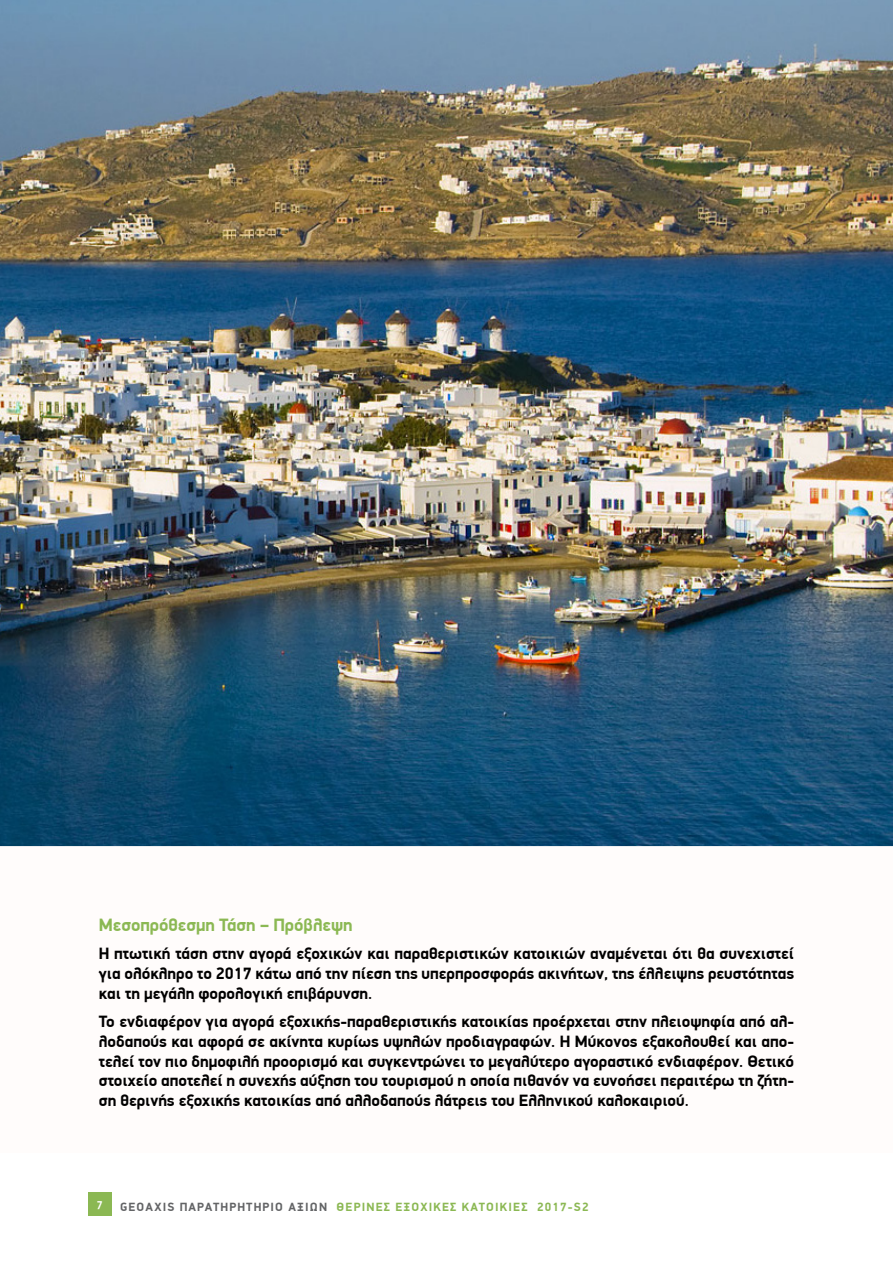
<style>
.page{position:relative;width:893px;height:1263px;background:#fff}
.page>*{position:absolute;margin:0;border:0;box-sizing:border-box;transform-origin:0 0}
.t1{font:700 18px "PF Din Display";color:#8bb853}
.t2{font:700 16.5px/19.8px "PF Din Display";color:#000;text-align:justify}
.t3{font:700 12px "PF Din Display";letter-spacing:.1em;color:#8bb853}
.t4{font:700 10.5px "Mg Avant GUC Pol";color:#fff}
.s1{color:#636466}
</style>
<div class="page">
<img style="left:0;top:0;width:893px;height:846px">
<div style="left:0;top:846px;width:893px;height:306px;background:#fffcfb"></div>
<div style="left:88px;top:1193px;width:23px;height:23px;background:#8bb853"></div>
<p class="t1" style="left:99px;top:914px;width:255px">Μεσοπρόθεσμη Τάση – Πρόβλεψη</p>
<p class="t2" style="left:99px;top:943px;width:697px">Η πτωτική τάση στην αγορά εξοχικών και παραθεριστικών κατοικιών αναμένεται ότι θα συνεχιστεί για ολόκληρο το 2017 κάτω από την πίεση της υπερπροσφοράς ακινήτων, της έλλειψης ρευστότητας και τη μεγάλη φορολογική επιβάρυνση.</p>
<p class="t2" style="left:99px;top:1011px;width:697px">Το ενδιαφέρον για αγορά εξοχικής-παραθεριστικής κατοικίας προέρχεται στην πλειοψηφία από αλ&shy;λοδαπούς και αφορά σε ακίνητα κυρίως υψηλών προδιαγραφών. Η Μύκονος εξακολουθεί και απο&shy;τελεί τον πιο δημοφιλή προορισμό και συγκεντρώνει το μεγαλύτερο αγοραστικό ενδιαφέρον. Θετικό στοιχείο αποτελεί η συνεχής αύξηση του τουρισμού η οποία πιθανόν να ευνοήσει περαιτέρω τη ζήτη&shy;ση θερινής εξοχικής κατοικίας από αλλοδαπούς λάτρεις του Ελληνικού καλοκαιριού.</p>
<p class="t4" style="left:97px;top:1199px;width:8px">7</p>
<p class="t3" style="left:120px;top:1199px;width:470px"><span class="s1">GEOAXIS ΠΑΡΑΤΗΡΗΤΗΡΙΟ ΑΞΙΩΝ</span> ΘΕΡΙΝΈΣ ΕΞΟΧΙΚΈΣ ΚΑΤΟΙΚΊ ΕΣ 2017-S2</p>
</div>
